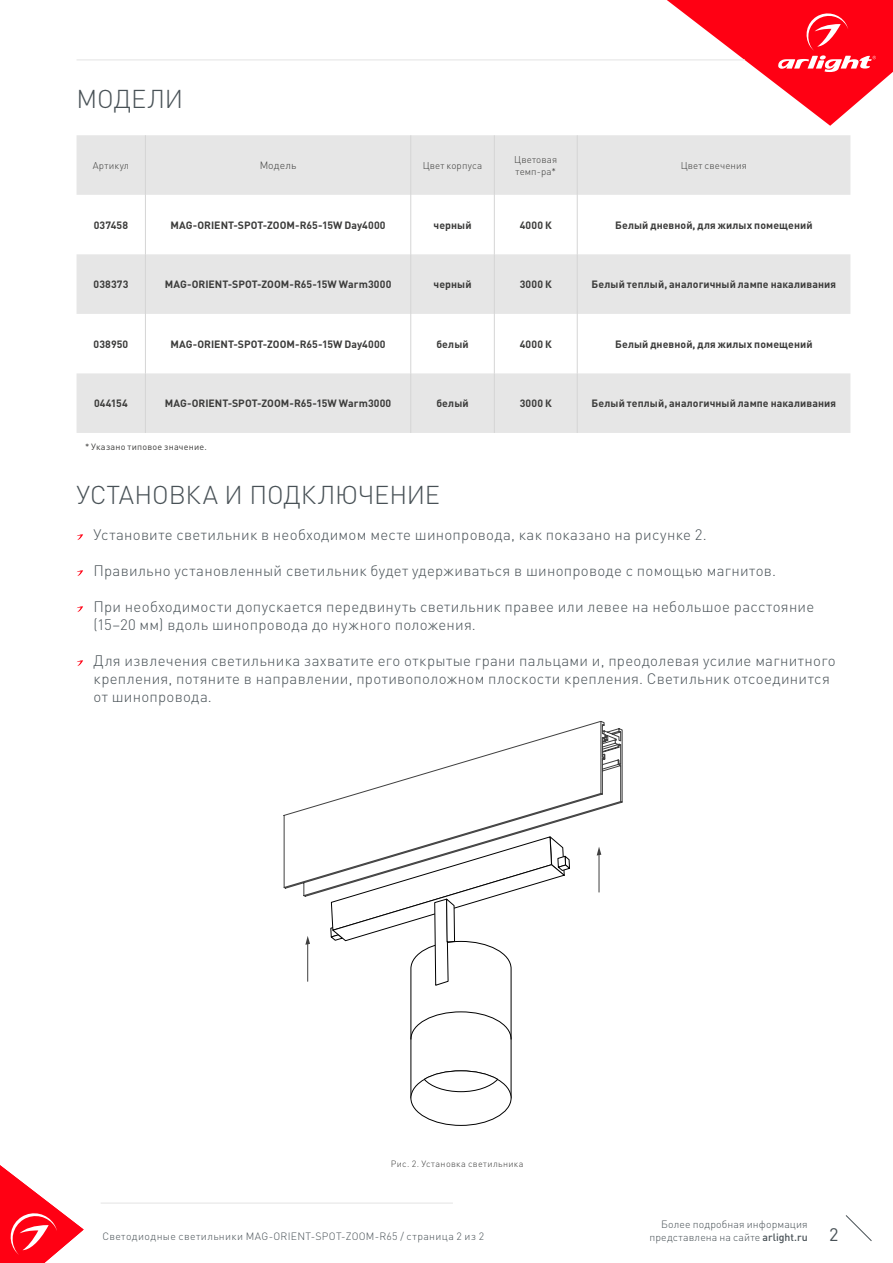
<style>
.page{position:relative;width:893px;height:1263px;background:#fff}
.page>*{position:absolute;margin:0;border:0;box-sizing:border-box;transform-origin:0 0}
.t1{font:300 25.5px "DIN Pro";letter-spacing:-.005em;color:#485156}
.t2{font:18px "DIN Pro";color:#485156}
.t3{font:300 15px/18px "DIN Pro";letter-spacing:.02em;color:#485156}
.t4{font:700 10.5px "DIN Pro";letter-spacing:.005em;color:#3c3c3b}
.t5{font:300 10.5px/12.6px "DIN Pro";letter-spacing:.025em;color:#485156;text-align:right}
.t6{font:300 10.5px "DIN Pro";letter-spacing:.01em;color:#3c3c3b}
.t7{font:300 9.75px/12px "DIN Pro";letter-spacing:.015em;color:#3c3c3b}
.t8{font:300 9px "DIN Pro";letter-spacing:.04em;color:#3c3c3b}
.t9{font:9px "DIN Pro";letter-spacing:.025em;color:#3c3c3b}
.s1{font-weight:500}
</style>
<div class="page">
<svg style="left:667px;top:0;width:226px;height:126px"></svg>
<hr style="left:77px;top:60px;width:668px;height:1px;background:#e3e3e3">
<svg style="left:0;top:1165px;width:84px;height:98px"></svg>
<svg style="left:845px;top:1215px;width:27px;height:26px"></svg>
<hr style="left:101px;top:1203px;width:352px;height:1px;background:#e3e3e3">
<svg style="left:77px;top:135px;width:773px;height:298px;fill:#e6e6e6"></svg>
<hr style="left:145px;top:135px;width:1px;height:60px;background:#d5d5d5">
<hr style="left:410px;top:135px;width:1px;height:60px;background:#d5d5d5">
<hr style="left:494px;top:135px;width:1px;height:60px;background:#d5d5d5">
<hr style="left:577px;top:135px;width:1px;height:60px;background:#d5d5d5">
<hr style="left:145px;top:195px;width:1px;height:59px;background:#d5d5d5">
<hr style="left:145px;top:314px;width:1px;height:59px;background:#d5d5d5">
<hr style="left:410px;top:195px;width:1px;height:59px;background:#d5d5d5">
<hr style="left:494px;top:195px;width:1px;height:59px;background:#d5d5d5">
<hr style="left:577px;top:195px;width:1px;height:59px;background:#d5d5d5">
<hr style="left:410px;top:314px;width:1px;height:59px;background:#d5d5d5">
<hr style="left:494px;top:314px;width:1px;height:59px;background:#d5d5d5">
<hr style="left:577px;top:314px;width:1px;height:59px;background:#d5d5d5">
<hr style="left:145px;top:254px;width:1px;height:60px;background:#d5d5d5">
<hr style="left:145px;top:373px;width:1px;height:60px;background:#d5d5d5">
<hr style="left:410px;top:254px;width:1px;height:60px;background:#d5d5d5">
<hr style="left:494px;top:254px;width:1px;height:60px;background:#d5d5d5">
<hr style="left:577px;top:254px;width:1px;height:60px;background:#d5d5d5">
<hr style="left:410px;top:373px;width:1px;height:60px;background:#d5d5d5">
<hr style="left:494px;top:373px;width:1px;height:60px;background:#d5d5d5">
<hr style="left:577px;top:373px;width:1px;height:60px;background:#d5d5d5">
<svg style="left:77px;top:534px;width:6px;height:6px"></svg>
<svg style="left:77px;top:570px;width:6px;height:6px"></svg>
<svg style="left:77px;top:606px;width:6px;height:6px"></svg>
<svg style="left:77px;top:660px;width:6px;height:6px"></svg>
<svg style="left:330px;top:897px;width:182px;height:202px"></svg>
<svg style="left:283px;top:721px;width:340px;height:176px"></svg>
<hr style="left:599px;top:851px;width:1px;height:41px;background:#404040">
<svg style="left:597px;top:847px;width:4px;height:8px"></svg>
<hr style="left:307px;top:940px;width:1px;height:41px;background:#404040">
<svg style="left:305px;top:936px;width:5px;height:9px"></svg>
<h1 class="t1" style="left:77px;top:81px;width:108px">МОДЕЛИ</h1>
<p class="t7" style="left:93px;top:159px;width:38px">Артикул</p>
<p class="t6" style="left:260px;top:158px;width:38px">Модель</p>
<p class="t7" style="left:423px;top:159px;width:61px">Цвет корпуса</p>
<p class="t7" style="left:514px;top:153px;width:44px">Цветовая темп-ра*</p>
<p class="t7" style="left:681px;top:159px;width:68px">Цвет свечения</p>
<p class="t4" style="left:94px;top:218px;width:36px">037458</p>
<p class="t4" style="left:170px;top:218px;width:217px">MAG-ORIENT-SPOT-ZOOM-R65-15W Day4000</p>
<p class="t4" style="left:434px;top:218px;width:40px">черный</p>
<p class="t4" style="left:520px;top:218px;width:34px">4000 К</p>
<p class="t4" style="left:615px;top:218px;width:199px">Белый дневной, для жилых помещений</p>
<p class="t4" style="left:94px;top:277px;width:36px">038373</p>
<p class="t4" style="left:165px;top:277px;width:228px">MAG-ORIENT-SPOT-ZOOM-R65-15W Warm3000</p>
<p class="t4" style="left:433px;top:277px;width:40px">черный</p>
<p class="t4" style="left:520px;top:277px;width:34px">3000 К</p>
<p class="t4" style="left:592px;top:277px;width:246px">Белый теплый, аналогичный лампе накаливания</p>
<p class="t4" style="left:94px;top:337px;width:36px">038950</p>
<p class="t4" style="left:170px;top:337px;width:217px">MAG-ORIENT-SPOT-ZOOM-R65-15W Day4000</p>
<p class="t4" style="left:436px;top:337px;width:34px">белый</p>
<p class="t4" style="left:520px;top:337px;width:34px">4000 К</p>
<p class="t4" style="left:615px;top:337px;width:199px">Белый дневной, для жилых помещений</p>
<p class="t4" style="left:94px;top:396px;width:35px">044154</p>
<p class="t4" style="left:165px;top:396px;width:228px">MAG-ORIENT-SPOT-ZOOM-R65-15W Warm3000</p>
<p class="t4" style="left:436px;top:396px;width:34px">белый</p>
<p class="t4" style="left:520px;top:396px;width:34px">3000 К</p>
<p class="t4" style="left:592px;top:396px;width:246px">Белый теплый, аналогичный лампе накаливания</p>
<p class="t9" style="left:85px;top:441px;width:123px">* Указано типовое значение.</p>
<h1 class="t1" style="left:77px;top:477px;width:365px">УСТАНОВКА И ПОДКЛЮЧЕНИЕ</h1>
<p class="t3" style="left:94px;top:525px;width:615px">Установите светильник в необходимом месте шинопровода, как показано на рисунке 2.</p>
<p class="t3" style="left:94px;top:561px;width:684px">Правильно установленный светильник будет удерживаться в шинопроводе с помощью магнитов.</p>
<p class="t3" style="left:94px;top:597px;width:722px">При необходимости допускается передвинуть светильник правее или левее на небольшое расстояние (15–20 мм) вдоль шинопровода до нужного положения.</p>
<p class="t3" style="left:94px;top:651px;width:744px">Для извлечения светильника захватите его открытые грани пальцами и, преодолевая усилие магнитного крепления, потяните в направлении, противоположном плоскости крепления. Светильник отсоединится от шинопровода.</p>
<p class="t8" style="left:391px;top:1157px;width:134px">Рис. 2. Установка светильника</p>
<p class="t5" style="left:649px;top:1217px;width:160px">Более подробная информация представлена на сайте <span class="s1">arlight.ru</span></p>
<p class="t5" style="left:102px;top:1229px;width:383px">Светодиодные светильники MAG-ORIENT-SPOT-ZOOM-R65 / страница 2 из 2</p>
<p class="t2" style="left:829px;top:1222px;width:11px">2</p>
</div>
